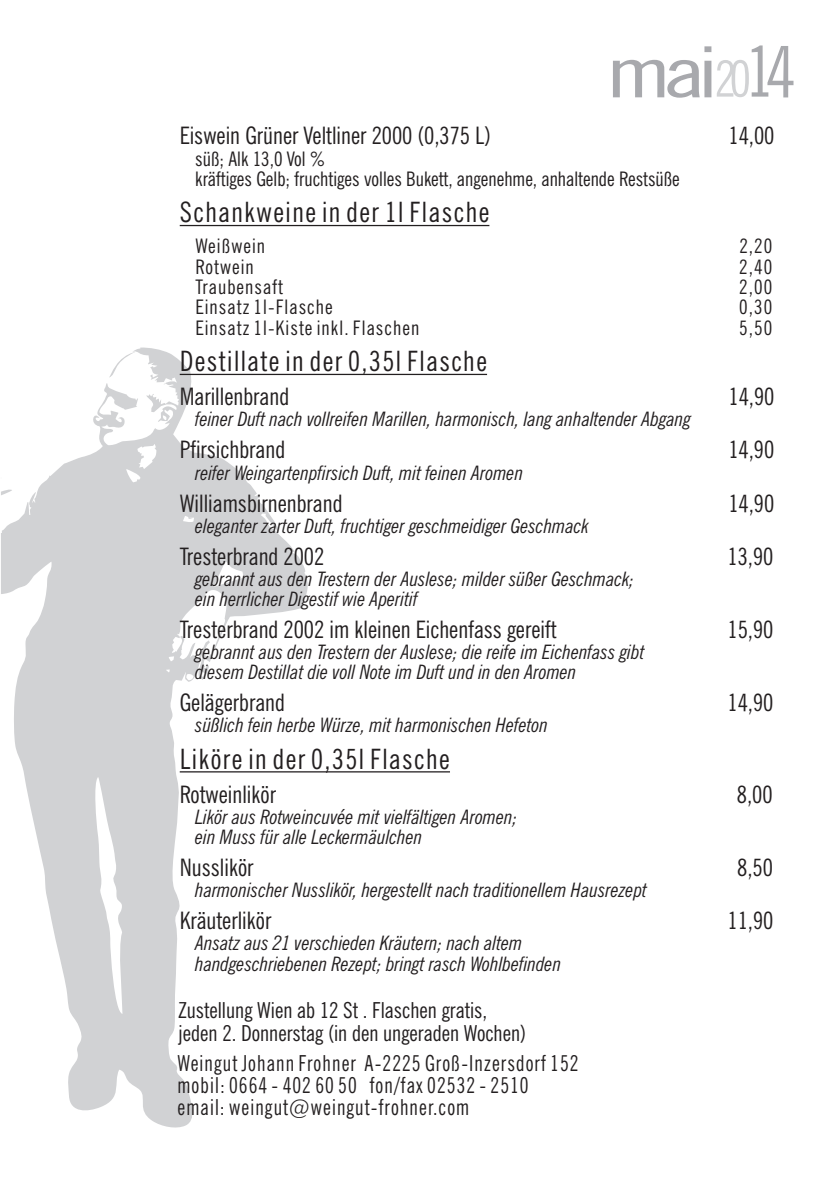
<style>
.page{position:relative;width:840px;height:1191px;background:#fff}
.page>*{position:absolute;margin:0;border:0;box-sizing:border-box;transform-origin:0 0}
.t1{font:condensed 70.4px "News Gothic BT";color:#a8a9ad;scale:1.41 1}
.t2{font:condensed 28px "News Gothic BT";letter-spacing:.055em;color:#231f20}
.t3{font:condensed 24px "News Gothic BT";color:#231f20}
.t4{font:condensed 22px/22.4px "News Gothic BT";letter-spacing:.055em;color:#231f20;scale:.93 1}
.t5{font:condensed 22px/22.4px "News Gothic BT";color:#231f20}
.t6{font:italic condensed 20px/20.2px "News Gothic BT";color:#231f20}
.t7{font:condensed 20px/20.4px "News Gothic BT";color:#231f20}
.t8{font:condensed 20px "News Gothic BT";letter-spacing:.055em;color:#231f20}
.s1{font-size:50.2px;color:#d1d2d4}
</style>
<div class="page">
<svg style="left:1px;top:347px;width:309px;height:781px"></svg>
<svg style="left:175px;top:672px;width:8px;height:8px"></svg>
<hr style="left:180px;top:225px;width:309px;height:1px;background:#231f20">
<hr style="left:180px;top:374px;width:307px;height:1px;background:#231f20">
<hr style="left:180px;top:771px;width:270px;height:1px;background:#231f20">
<h1 class="t1" style="left:606px;top:44px;width:135px">mai <span class="s1">20</span>14</h1>
<p class="t3" style="left:180px;top:126px;width:312px">Eiswein Grüner Veltliner 2000 (0,375 L)</p>
<p class="t3" style="left:728px;top:126px;width:47px">14,00</p>
<p class="t7" style="left:195px;top:150px;width:486px">süß; Alk 13,0 Vol %<br>kräftiges Gelb; fruchtiges volles Bukett, angenehme, anhaltende Restsüße</p>
<h2 class="t2" style="left:180px;top:201px;width:311px">Schankweine in der 1l Flasche</h2>
<p class="t8" style="left:195px;top:238px;width:71px">Weißwein</p>
<p class="t7" style="left:739px;top:238px;width:34px">2,20</p>
<p class="t8" style="left:195px;top:258px;width:60px">Rotwein</p>
<p class="t7" style="left:738px;top:258px;width:34px">2,40</p>
<p class="t8" style="left:195px;top:279px;width:89px">Traubensaft</p>
<p class="t7" style="left:738px;top:279px;width:34px">2,00</p>
<p class="t8" style="left:195px;top:299px;width:139px">Einsatz 1l-Flasche</p>
<p class="t7" style="left:738px;top:299px;width:34px">0,30</p>
<p class="t8" style="left:195px;top:320px;width:225px">Einsatz 1l-Kiste inkl. Flaschen</p>
<p class="t7" style="left:738px;top:319px;width:34px">5,50</p>
<h2 class="t2" style="left:180px;top:350px;width:308px">Destillate in der 0,35l Flasche</h2>
<p class="t3" style="left:180px;top:387px;width:111px">Marillenbrand</p>
<p class="t3" style="left:728px;top:387px;width:47px">14,90</p>
<p class="t6" style="left:195px;top:411px;width:497px">feiner Duft nach vollreifen Marillen, harmonisch, lang anhaltender Abgang</p>
<p class="t3" style="left:180px;top:440px;width:107px">Pfirsichbrand</p>
<p class="t3" style="left:728px;top:440px;width:47px">14,90</p>
<p class="t6" style="left:195px;top:464px;width:329px">reifer Weingartenpfirsich Duft, mit feinen Aromen</p>
<p class="t3" style="left:180px;top:493px;width:164px">Williamsbirnenbrand</p>
<p class="t3" style="left:728px;top:493px;width:47px">14,90</p>
<p class="t6" style="left:195px;top:517px;width:395px">eleganter zarter Duft, fruchtiger geschmeidiger Geschmack</p>
<p class="t3" style="left:180px;top:546px;width:146px">Tresterbrand 2002</p>
<p class="t3" style="left:727px;top:546px;width:47px">13,90</p>
<p class="t6" style="left:195px;top:570px;width:440px">gebrannt aus den Trestern der Auslese; milder süßer Geschmack; ein herrlicher Digestif wie Aperitif</p>
<p class="t3" style="left:180px;top:619px;width:378px">Tresterbrand 2002 im kleinen Eichenfass gereift</p>
<p class="t3" style="left:727px;top:619px;width:47px">15,90</p>
<p class="t6" style="left:195px;top:643px;width:450px">gebrannt aus den Trestern der Auslese; die reife im Eichenfass gibt diesem Destillat die voll Note im Duft und in den Aromen</p>
<p class="t3" style="left:180px;top:693px;width:107px">Gelägerbrand</p>
<p class="t3" style="left:727px;top:693px;width:47px">14,90</p>
<p class="t6" style="left:195px;top:717px;width:354px">süßlich fein herbe Würze, mit harmonischen Hefeton</p>
<h2 class="t2" style="left:180px;top:747px;width:271px">Liköre in der 0,35l Flasche</h2>
<p class="t3" style="left:180px;top:784px;width:98px">Rotweinlikör</p>
<p class="t3" style="left:736px;top:784px;width:37px">8,00</p>
<p class="t6" style="left:195px;top:808px;width:323px">Likör aus Rotweincuvée mit vielfältigen Aromen; ein Muss für alle Leckermäulchen</p>
<p class="t3" style="left:180px;top:858px;width:75px">Nusslikör</p>
<p class="t3" style="left:736px;top:858px;width:37px">8,50</p>
<p class="t6" style="left:195px;top:882px;width:453px">harmonischer Nusslikör, hergestellt nach traditionellem Hausrezept</p>
<p class="t3" style="left:180px;top:911px;width:93px">Kräuterlikör</p>
<p class="t3" style="left:727px;top:911px;width:47px">11,90</p>
<p class="t6" style="left:195px;top:935px;width:367px">Ansatz aus 21 verschieden Kräutern; nach altem handgeschriebenen Rezept; bringt rasch Wohlbefinden</p>
<p class="t5" style="left:178px;top:1001px;width:349px">Zustellung Wien ab 12 St . Flaschen gratis, jeden 2. Donnerstag (in den ungeraden Wochen)</p>
<p class="t4" style="left:177px;top:1053px;width:432px">Weingut Johann Frohner A-2225 Groß-Inzersdorf 152 mobil: 0664 - 402 60 50 fon/fax 02532 - 2510 email: weingut@weingut-frohner.com</p>
</div>
